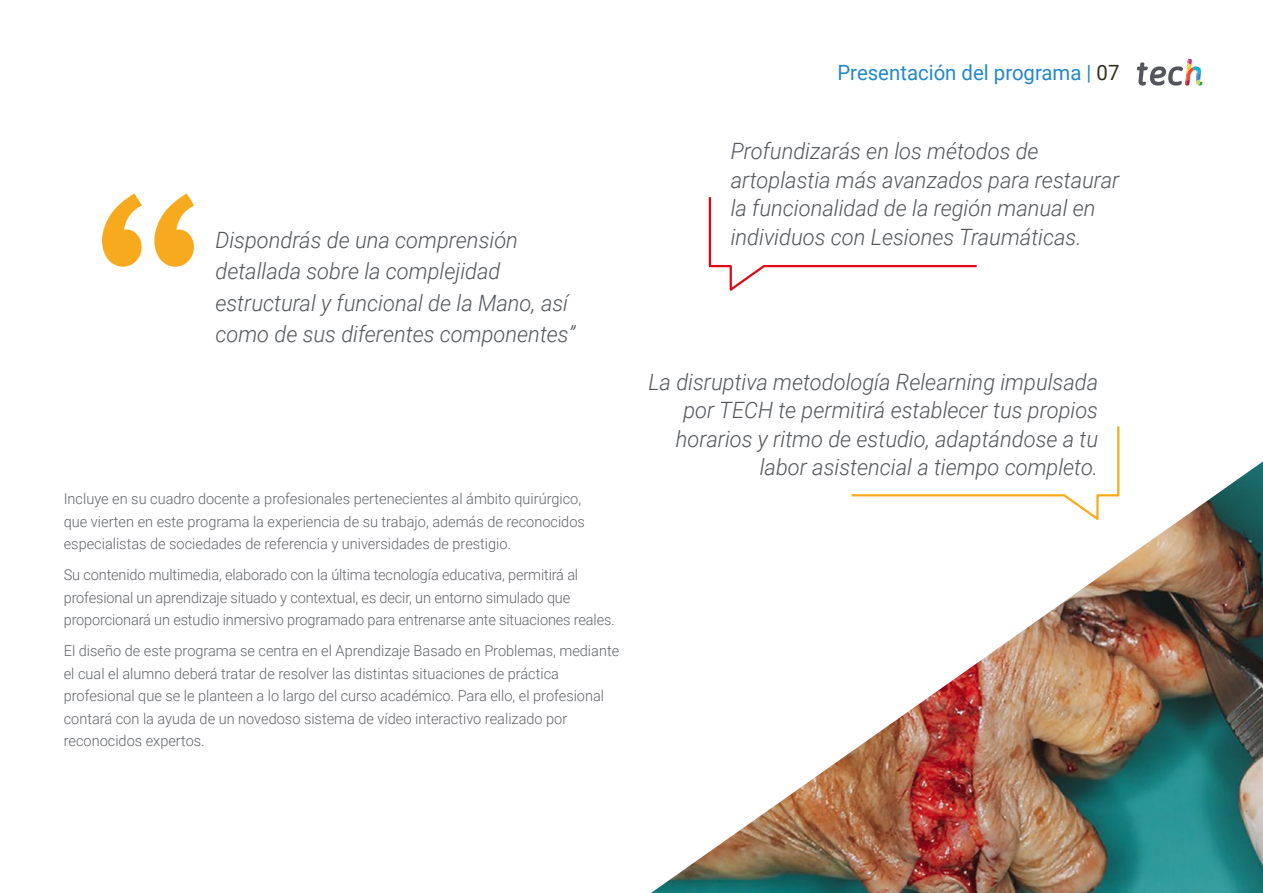
<style>
.page{position:relative;width:1263px;height:893px;background:#fff}
.page>*{position:absolute;margin:0;border:0;box-sizing:border-box;transform-origin:0 0}
.t1{font:italic 300 22.5px/28.5px "Roboto";color:#52555b}
.t2{font:21px "Roboto";color:#2488c9}
.t3{font:300 15px/22.5px "Roboto";color:#61646a}
.s1{color:#312e20}
</style>
<div class="page">
<img style="left:651px;top:461px;width:612px;height:432px">
<svg style="left:102px;top:193px;width:92px;height:74px"></svg>
<svg style="left:708px;top:197px;width:269px;height:94px"></svg>
<svg style="left:849px;top:426px;width:271px;height:97px"></svg>
<svg style="left:1137px;top:59px;width:65px;height:27px"></svg>
<h1 class="t1" style="left:215px;top:223px;width:361px;line-height:31.5px">Dispondrás de una comprensión detallada sobre la complejidad estructural y funcional de la Mano, así como de sus diferentes componentes”</h1>
<p class="t3" style="left:64px;top:487px;width:523px">Incluye en su cuadro docente a profesionales pertenecientes al ámbito quirúrgico, que vierten en este programa la experiencia de su trabajo, además de reconocidos especialistas de sociedades de referencia y universidades de prestigio.</p>
<p class="t3" style="left:64px;top:563px;width:552px">Su contenido multimedia, elaborado con la última tecnología educativa, permitirá al profesional un aprendizaje situado y contextual, es decir, un entorno simulado que proporcionará un estudio inmersivo programado para entrenarse ante situaciones reales.</p>
<p class="t3" style="left:64px;top:639px;width:557px">El diseño de este programa se centra en el Aprendizaje Basado en Problemas, mediante el cual el alumno deberá tratar de resolver las distintas situaciones de práctica profesional que se le planteen a lo largo del curso académico. Para ello, el profesional contará con la ayuda de un novedoso sistema de vídeo interactivo realizado por reconocidos expertos.</p>
<h2 class="t2" style="left:837px;top:57px;width:284px">Presentación del programa | <span class="s1">07</span></h2>
<h1 class="t1" style="left:731px;top:136px;width:390px">Profundizarás en los métodos de artoplastia más avanzados para restaurar la funcionalidad de la región manual en individuos con Lesiones Traumáticas.</h1>
<h1 class="t1" style="left:648px;top:367px;width:451px;text-align:right">La disruptiva metodología Relearning impulsada por TECH te permitirá establecer tus propios horarios y ritmo de estudio, adaptándose a tu labor asistencial a tiempo completo.</h1>
</div>
